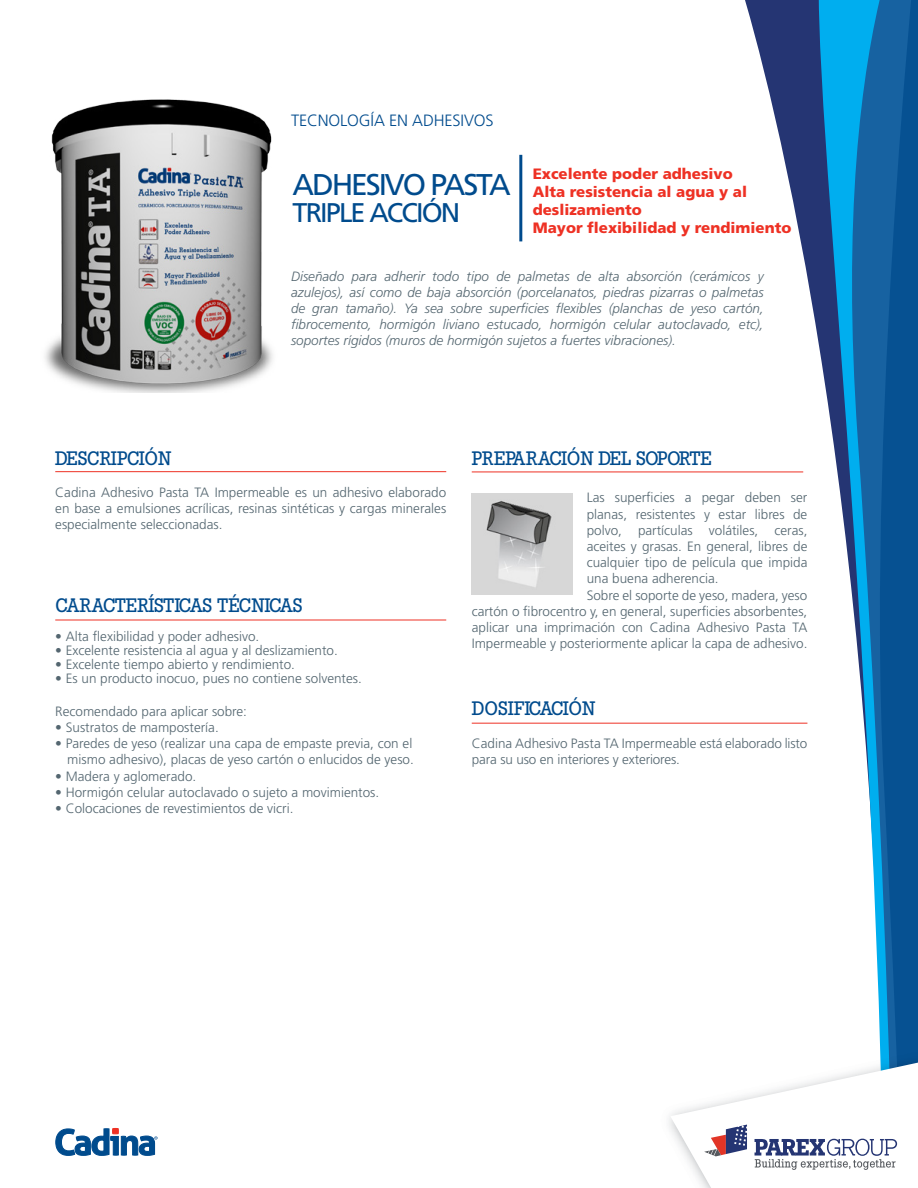
<style>
.page{position:relative;width:918px;height:1188px;background:#fff}
.page>*{position:absolute;margin:0;border:0;box-sizing:border-box;transform-origin:0 0}
.t1{font:30px "Frutiger";letter-spacing:-.07em;color:#004b8d}
.t2{font:27px "Frutiger";letter-spacing:-.07em;color:#004b8d}
.t3{font:500 19.5px "Slab Tall X";color:#004b8d}
.t4{font:300 16.35px "Frutiger";letter-spacing:-.01em;color:#004b8d}
.t5{font:900 15px/18px "Frutiger";color:#ee3124}
.t6{font:300 13.5px/16.2px "Frutiger";color:#546670;text-align:justify}
.t7{font:italic 300 13.5px/16.2px "Frutiger";color:#546670;text-align:justify}
</style>
<div class="page">
<svg style="left:735px;top:0;width:81px;height:724px"></svg>
<svg style="left:816px;top:0;width:23px;height:484px"></svg>
<svg style="left:839px;top:0;width:27px;height:747px"></svg>
<svg style="left:866px;top:0;width:52px;height:1050px;background:#1f6eaa"></svg>
<hr style="left:519px;top:155px;width:3px;height:86px;background:#004b8d">
<hr style="left:55px;top:471px;width:391px;height:1px;background:#ee3124">
<hr style="left:472px;top:472px;width:331px;height:1px;background:#ee3124">
<hr style="left:55px;top:620px;width:391px;height:1px;background:#ee3124">
<hr style="left:472px;top:723px;width:335px;height:1px;background:#ee3124">
<img style="left:472px;top:493px;width:101px;height:101px">
<img style="left:45px;top:99px;width:228px;height:293px">
<svg style="left:55px;top:1127px;width:103px;height:29px"></svg>
<img style="left:669px;top:1050px;width:249px;height:78px">
<svg style="left:670px;top:1063px;width:248px;height:125px"></svg>
<p class="t4" style="left:291px;top:111px;width:204px">TECNOLOGÍA EN ADHESIVOS</p>
<h1 class="t1" style="left:293px;top:167px;width:220px">ADHESIVO PASTA</h1>
<h2 class="t2" style="left:293px;top:197px;width:169px">TRIPLE ACCIÓN</h2>
<p class="t5" style="left:533px;top:165px;width:260px">Excelente poder adhesivo<br>Alta resistencia al agua y al deslizamiento<br>Mayor flexibilidad y rendimiento</p>
<p class="t7" style="left:291px;top:268px;width:474px">Diseñado para adherir todo tipo de palmetas de alta absorción (cerámicos y azulejos), así como de baja absorción (porcelanatos, piedras pizarras o palmetas de gran tamaño). Ya sea sobre superficies flexibles (planchas de yeso cartón, fibrocemento, hormigón liviano estucado, hormigón celular autoclavado, etc), soportes rígidos (muros de hormigón sujetos a fuertes vibraciones).</p>
<h3 class="t3" style="left:55px;top:446px;width:118px">DESCRIPCIÓN</h3>
<p class="t6" style="left:55px;top:484px;width:392px">Cadina Adhesivo Pasta TA Impermeable es un adhesivo elaborado en base a emulsiones acrílicas, resinas sintéticas y cargas minerales especialmente seleccionadas.</p>
<h3 class="t3" style="left:55px;top:594px;width:249px">CARACTERÍSTICAS TÉCNICAS</h3>
<p class="t6" style="left:55px;top:628px;width:206px">• Alta flexibilidad y poder adhesivo.</p>
<p class="t6" style="left:55px;top:642px;width:284px">• Excelente resistencia al agua y al deslizamiento.</p>
<p class="t6" style="left:55px;top:656px;width:241px">• Excelente tiempo abierto y rendimiento.</p>
<p class="t6" style="left:55px;top:671px;width:308px">• Es un producto inocuo, pues no contiene solventes.</p>
<p class="t6" style="left:55px;top:703px;width:193px">Recomendado para aplicar sobre:</p>
<p class="t6" style="left:55px;top:719px;width:165px">• Sustratos de mampostería.</p>
<p class="t6" style="left:55px;top:735px;width:360px;text-align:right">• Paredes de yeso (realizar una capa de empaste previa, con el mismo adhesivo), placas de yeso cartón o enlucidos de yeso.</p>
<p class="t6" style="left:55px;top:768px;width:143px">• Madera y aglomerado.</p>
<p class="t6" style="left:55px;top:784px;width:326px">• Hormigón celular autoclavado o sujeto a movimientos.</p>
<p class="t6" style="left:55px;top:800px;width:240px">• Colocaciones de revestimientos de vicri.</p>
<h3 class="t3" style="left:472px;top:446px;width:242px">PREPARACIÓN DEL SOPORTE</h3>
<p class="t6" style="left:587px;top:490px;width:222px">Las superficies a pegar deben ser</p>
<p class="t6" style="left:587px;top:506px;width:222px">planas, resistentes y estar libres de</p>
<p class="t6" style="left:587px;top:522px;width:222px">polvo, partículas volátiles, ceras,</p>
<p class="t6" style="left:587px;top:538px;width:222px">aceites y grasas. En general, libres de</p>
<p class="t6" style="left:587px;top:554px;width:222px">cualquier tipo de película que impida</p>
<p class="t6" style="left:587px;top:571px;width:133px">una buena adherencia.</p>
<p class="t6" style="left:587px;top:587px;width:222px">Sobre el soporte de yeso, madera, yeso</p>
<p class="t6" style="left:472px;top:603px;width:337px">cartón o fibrocentro y, en general, superficies absorbentes,</p>
<p class="t6" style="left:472px;top:619px;width:337px">aplicar una imprimación con Cadina Adhesivo Pasta TA</p>
<p class="t6" style="left:472px;top:635px;width:337px">Impermeable y posteriormente aplicar la capa de adhesivo.</p>
<h3 class="t3" style="left:472px;top:697px;width:125px">DOSIFICACIÓN</h3>
<p class="t6" style="left:472px;top:735px;width:337px">Cadina Adhesivo Pasta TA Impermeable está elaborado listo para su uso en interiores y exteriores.</p>
</div>
